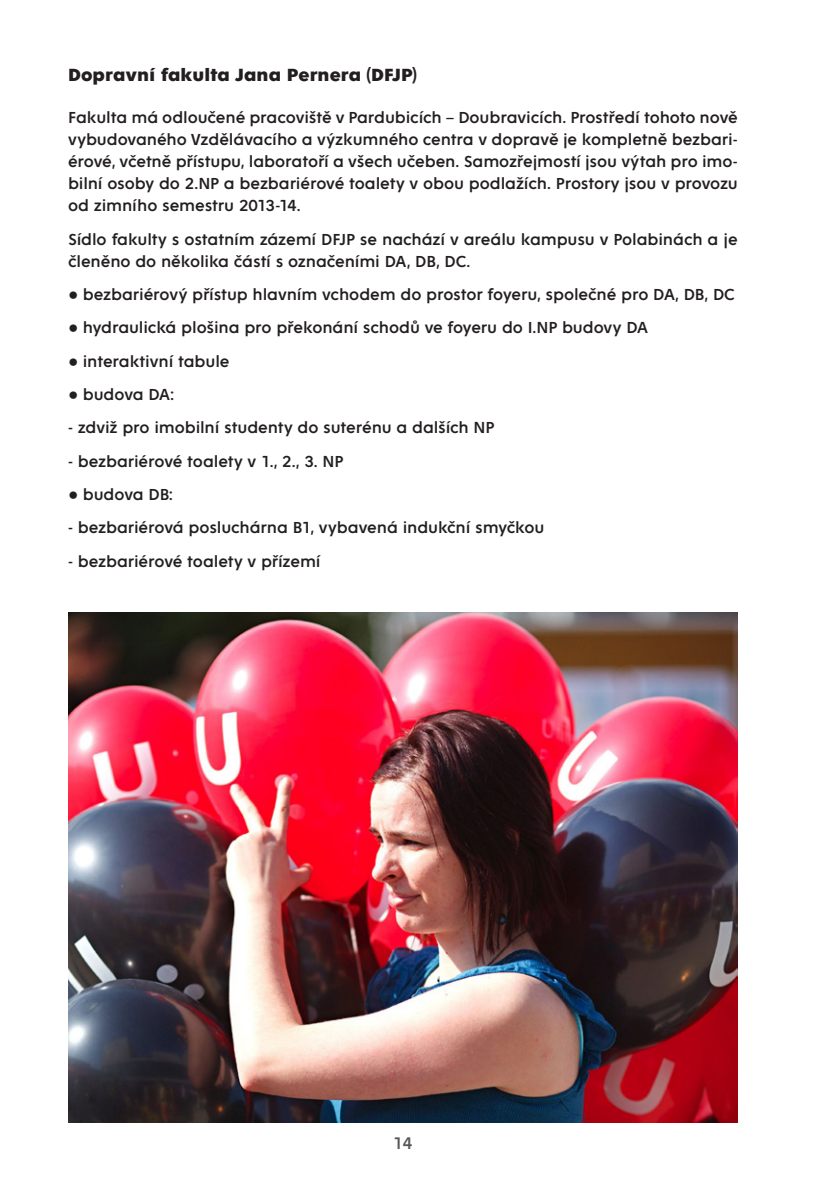
<style>
.page{position:relative;width:840px;height:1191px;background:#fff}
.page>*{position:absolute;margin:0;border:0;box-sizing:border-box;transform-origin:0 0}
.Normal_bold{font:700 19px "Fenomen Sans";letter-spacing:.005em;color:#231f20}
.t1{font:18px "Fenomen Sans";color:#57585a}
.t2{font:17.2px/22px "Fenomen Sans";letter-spacing:-.01em;color:#231f20;text-align:justify}
.s1{font-family:"Arial"}
</style>
<div class="page">
<img style="left:68px;top:612px;width:669px;height:511px">
<p class="Normal_bold" style="left:68px;top:65px;width:350px">Dopravní fakulta Jana Pernera (DFJP)</p>
<p class="t2" style="left:68px;top:107px;width:671px">Fakulta má odloučené pracoviště v Pardubicích – Doubravicích. Prostředí tohoto nově vybudovaného Vzdělávacího a výzkumného centra v dopravě je kompletně bezbari&shy;érové, včetně přístupu, laboratoří a všech učeben. Samozřejmostí jsou výtah pro imo&shy;bilní osoby do 2.NP a bezbariérové toalety v obou podlažích. Prostory jsou v provozu od zimního semestru 2013-14.</p>
<p class="t2" style="left:68px;top:228px;width:670px">Sídlo fakulty s ostatním zázemí DFJP se nachází v areálu kampusu v Polabinách a je členěno do několika částí s označeními DA, DB, DC.</p>
<p class="t2" style="left:68px;top:283px;width:667px"><span class="s1">●</span> bezbariérový přístup hlavním vchodem do prostor foyeru, společné pro DA, DB, DC</p>
<p class="t2" style="left:68px;top:317px;width:581px"><span class="s1">●</span> hydraulická plošina pro překonání schodů ve foyeru do I.NP budovy DA</p>
<p class="t2" style="left:68px;top:350px;width:163px"><span class="s1">●</span> interaktivní tabule</p>
<p class="t2" style="left:68px;top:383px;width:107px"><span class="s1">●</span> budova DA:</p>
<p class="t2" style="left:68px;top:417px;width:427px">- zdviž pro imobilní studenty do suterénu a dalších NP</p>
<p class="t2" style="left:68px;top:450px;width:276px">- bezbariérové toalety v 1., 2., 3. NP</p>
<p class="t2" style="left:68px;top:483px;width:106px"><span class="s1">●</span> budova DB:</p>
<p class="t2" style="left:68px;top:517px;width:477px">- bezbariérová posluchárna B1, vybavená indukční smyčkou</p>
<p class="t2" style="left:68px;top:550px;width:254px">- bezbariérové toalety v přízemí</p>
<p class="t1" style="left:393px;top:1133px;width:21px">14</p>
</div>
